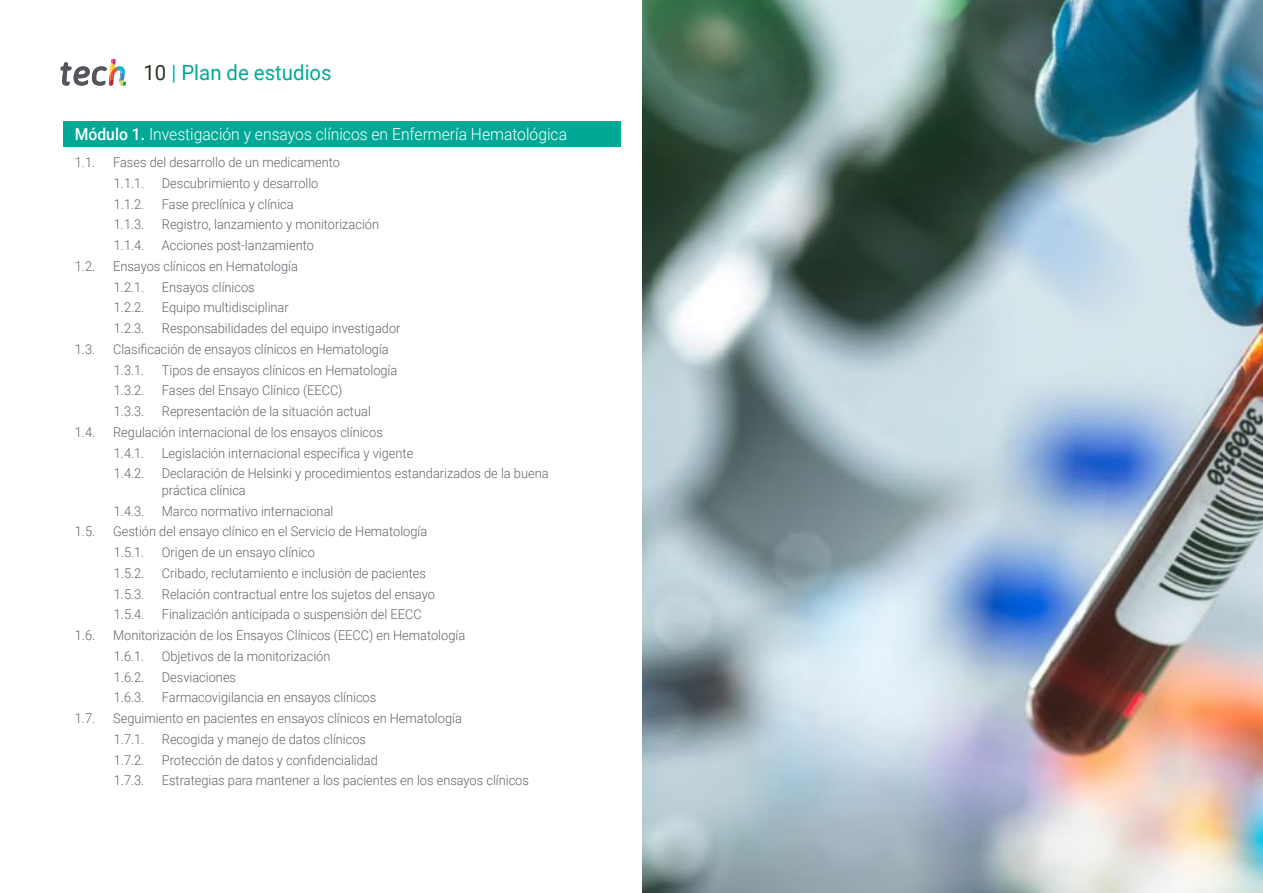
<style>
.page{position:relative;width:1263px;height:893px;background:#fff}
.page>*{position:absolute;margin:0;border:0;box-sizing:border-box;transform-origin:0 0}
.t1{font:21px "Roboto";color:#00a996}
.t2{font:300 16.5px "Roboto";color:#fff;scale:.95 1}
.t3{font:300 13.5px/20.7px "Roboto";color:#61646a;scale:.95 1}
.s1{color:#312e20}
.s2{color:#00b2af}
.s3{font-weight:500}
</style>
<div class="page">
<img style="left:642px;top:0;width:621px;height:893px">
<div style="left:64px;top:121px;width:557px;height:25px;background:#00a996"></div>
<svg style="left:61px;top:59px;width:65px;height:27px"></svg>
<h1 class="t1" style="left:144px;top:57px;width:190px"><span class="s1">10</span> <span class="s2">|</span> Plan de estudios</h1>
<p class="t2" style="left:75px;top:123px;width:520px"><span class="s3">Módulo 1.</span> Investigación y ensayos clínicos en Enfermería Hematológica</p>
<p class="t3" style="left:75px;top:151px;width:23px">1.1.</p>
<p class="t3" style="left:113px;top:151px;width:240px">Fases del desarrollo de un medicamento<br>1.1.1.</p>
<p class="t3" style="left:162px;top:172px;width:166px">Descubrimiento y desarrollo</p>
<p class="t3" style="left:114px;top:193px;width:34px">1.1.2.</p>
<p class="t3" style="left:162px;top:193px;width:140px">Fase preclínica y clínica</p>
<p class="t3" style="left:114px;top:214px;width:34px">1.1.3.</p>
<p class="t3" style="left:162px;top:214px;width:230px">Registro, lanzamiento y monitorización</p>
<p class="t3" style="left:114px;top:234px;width:34px">1.1.4.</p>
<p class="t3" style="left:162px;top:234px;width:162px">Acciones post-lanzamiento</p>
<p class="t3" style="left:75px;top:255px;width:23px">1.2.</p>
<p class="t3" style="left:113px;top:255px;width:196px">Ensayos clínicos en Hematología<br>1.2.1.</p>
<p class="t3" style="left:162px;top:276px;width:99px">Ensayos clínicos</p>
<p class="t3" style="left:114px;top:297px;width:34px">1.2.2.</p>
<p class="t3" style="left:162px;top:297px;width:135px">Equipo multidisciplinar</p>
<p class="t3" style="left:114px;top:317px;width:34px">1.2.3.</p>
<p class="t3" style="left:162px;top:317px;width:253px">Responsabilidades del equipo investigador</p>
<p class="t3" style="left:75px;top:338px;width:23px">1.3.</p>
<p class="t3" style="left:113px;top:338px;width:292px">Clasificación de ensayos clínicos en Hematología<br>1.3.1.</p>
<p class="t3" style="left:162px;top:359px;width:249px">Tipos de ensayos clínicos en Hematología</p>
<p class="t3" style="left:114px;top:380px;width:34px">1.3.2.</p>
<p class="t3" style="left:162px;top:380px;width:191px">Fases del Ensayo Clínico (EECC)</p>
<p class="t3" style="left:114px;top:400px;width:34px">1.3.3.</p>
<p class="t3" style="left:162px;top:400px;width:222px">Representación de la situación actual</p>
<p class="t3" style="left:75px;top:421px;width:23px">1.4.</p>
<p class="t3" style="left:113px;top:421px;width:285px">Regulación internacional de los ensayos clínicos<br>1.4.1.</p>
<p class="t3" style="left:162px;top:442px;width:266px">Legislación internacional específica y vigente</p>
<p class="t3" style="left:114px;top:463px;width:34px">1.4.2.</p>
<p class="t3" style="left:162px;top:465px;width:409px;line-height:16.5px">Declaración de Helsinki y procedimientos estandarizados de la buena práctica clínica</p>
<p class="t3" style="left:114px;top:500px;width:34px">1.4.3.</p>
<p class="t3" style="left:162px;top:500px;width:182px">Marco normativo internacional</p>
<p class="t3" style="left:75px;top:521px;width:23px">1.5.</p>
<p class="t3" style="left:113px;top:521px;width:332px">Gestión del ensayo clínico en el Servicio de Hematología<br>1.5.1.</p>
<p class="t3" style="left:162px;top:541px;width:163px">Origen de un ensayo clínico</p>
<p class="t3" style="left:114px;top:562px;width:34px">1.5.2.</p>
<p class="t3" style="left:162px;top:562px;width:279px">Cribado, reclutamiento e inclusión de pacientes</p>
<p class="t3" style="left:114px;top:583px;width:34px">1.5.3.</p>
<p class="t3" style="left:162px;top:583px;width:289px">Relación contractual entre los sujetos del ensayo</p>
<p class="t3" style="left:114px;top:604px;width:34px">1.5.4.</p>
<p class="t3" style="left:162px;top:604px;width:275px">Finalización anticipada o suspensión del EECC</p>
<p class="t3" style="left:75px;top:624px;width:23px">1.6.</p>
<p class="t3" style="left:113px;top:624px;width:372px">Monitorización de los Ensayos Clínicos (EECC) en Hematología<br>1.6.1.</p>
<p class="t3" style="left:162px;top:645px;width:179px">Objetivos de la monitorización</p>
<p class="t3" style="left:114px;top:666px;width:34px">1.6.2.</p>
<p class="t3" style="left:162px;top:666px;width:80px">Desviaciones</p>
<p class="t3" style="left:114px;top:687px;width:34px">1.6.3.</p>
<p class="t3" style="left:162px;top:687px;width:227px">Farmacovigilancia en ensayos clínicos</p>
<p class="t3" style="left:75px;top:707px;width:23px">1.7.</p>
<p class="t3" style="left:113px;top:707px;width:369px">Seguimiento en pacientes en ensayos clínicos en Hematología<br>1.7.1.</p>
<p class="t3" style="left:162px;top:728px;width:216px">Recogida y manejo de datos clínicos</p>
<p class="t3" style="left:114px;top:749px;width:34px">1.7.2.</p>
<p class="t3" style="left:162px;top:749px;width:229px">Protección de datos y confidencialidad</p>
<p class="t3" style="left:114px;top:770px;width:34px">1.7.3.</p>
<p class="t3" style="left:162px;top:770px;width:388px">Estrategias para mantener a los pacientes en los ensayos clínicos</p>
</div>
